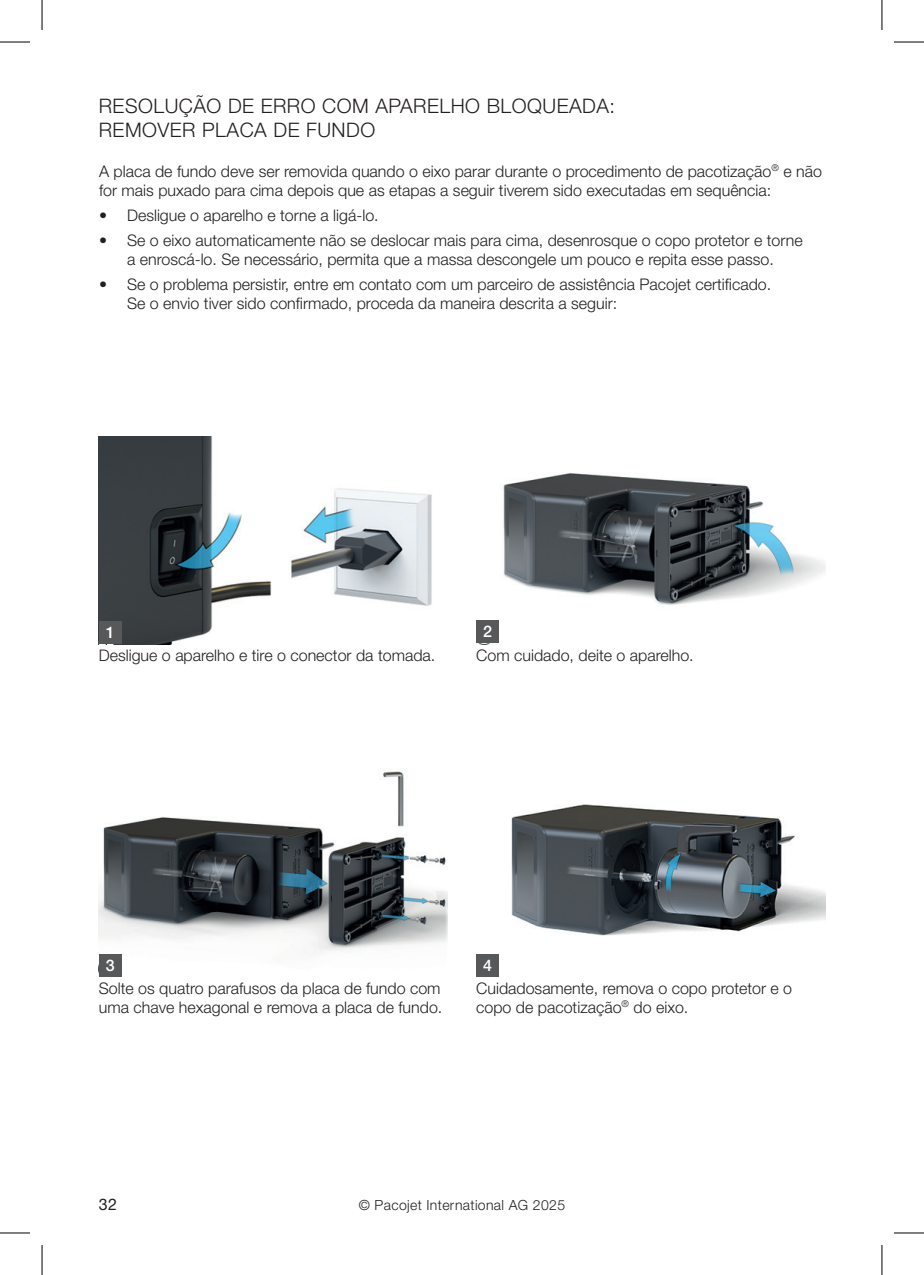
<style>
.page{position:relative;width:924px;height:1275px;background:#fff}
.page>*{position:absolute;margin:0;border:0;box-sizing:border-box;transform-origin:0 0}
.t1{font:300 20px/24px "Helvetica Neue LT Std";letter-spacing:.025em;color:#231f20}
.t2{font:300 16px/19.2px "Helvetica Neue LT Std";color:#231f20}
.t3{font:500 16px "Helvetica Neue LT Std";color:#fff}
.t4{font:16px "Helvetica Neue LT Std";color:#231f20}
.t5{font:300 14px "Helvetica Neue LT Std";letter-spacing:.025em;color:#231f20}
</style>
<div class="page">
<img style="left:99px;top:436px;width:333px;height:208px">
<img style="left:498px;top:804px;width:326px;height:172px">
<img style="left:478px;top:473px;width:346px;height:171px">
<img style="left:99px;top:771px;width:348px;height:205px">
<div style="left:99px;top:621px;width:22px;height:23px;background:#57585a"></div>
<div style="left:476px;top:953px;width:22px;height:23px;background:#57585a"></div>
<div style="left:476px;top:620px;width:22px;height:23px;background:#57585a"></div>
<div style="left:99px;top:953px;width:22px;height:23px;background:#57585a"></div>
<hr style="left:0;top:42px;width:30px;height:1px;background:#000">
<hr style="left:893px;top:42px;width:30px;height:1px;background:#000">
<hr style="left:0;top:1232px;width:30px;height:1px;background:#000">
<hr style="left:893px;top:1232px;width:30px;height:1px;background:#000">
<hr style="left:42px;top:0;width:1px;height:30px;background:#000">
<hr style="left:42px;top:1245px;width:1px;height:30px;background:#000">
<hr style="left:881px;top:0;width:1px;height:30px;background:#000">
<hr style="left:881px;top:1245px;width:1px;height:30px;background:#000">
<p class="t1" style="left:99px;top:93px;width:517px">RESOLUÇÃO DE ERRO COM APARELHO BLOQUEADA:<br>REMOVER PLACA DE FUNDO</p>
<p class="t2" style="left:99px;top:161px;width:724px">A placa de fundo deve ser removida quando o eixo parar durante o procedimento de pacotização<sup>®</sup> e não for mais puxado para cima depois que as etapas a seguir tiverem sido executadas em sequência:</p>
<p class="t2" style="left:99px;top:205px;width:281px">• Desligue o aparelho e torne a ligá-lo.</p>
<p class="t2" style="left:99px;top:230px;width:704px;text-align:center">• Se o eixo automaticamente não se deslocar mais para cima, desenrosque o copo protetor e torne a enroscá-lo. Se necessário, permita que a massa descongele um pouco e repita esse passo.</p>
<p class="t2" style="left:127px;top:274px;width:645px;text-indent:-28px">• Se o problema persistir, entre em contato com um parceiro de assistência Pacojet certificado.<br>Se o envio tiver sido confirmado, proceda da maneira descrita a seguir:</p>
<p class="t3" style="left:106px;top:623px;width:10px">1</p>
<p class="t2" style="left:99px;top:646px;width:338px">Desligue o aparelho e tire o conector da tomada.</p>
<p class="t3" style="left:483px;top:622px;width:10px">2</p>
<p class="t2" style="left:476px;top:646px;width:219px">Com cuidado, deite o aparelho.</p>
<p class="t3" style="left:106px;top:955px;width:10px">3</p>
<p class="t2" style="left:99px;top:978px;width:345px">Solte os quatro parafusos da placa de fundo com uma chave hexagonal e remova a placa de fundo.</p>
<p class="t3" style="left:483px;top:955px;width:10px">4</p>
<p class="t2" style="left:476px;top:978px;width:317px">Cuidadosamente, remova o copo protetor e o copo de pacotização<sup>®</sup> do eixo.</p>
<p class="t4" style="left:99px;top:1195px;width:20px">32</p>
<p class="t5" style="left:358px;top:1196px;width:208px">© Pacojet International AG 2025</p>
</div>
